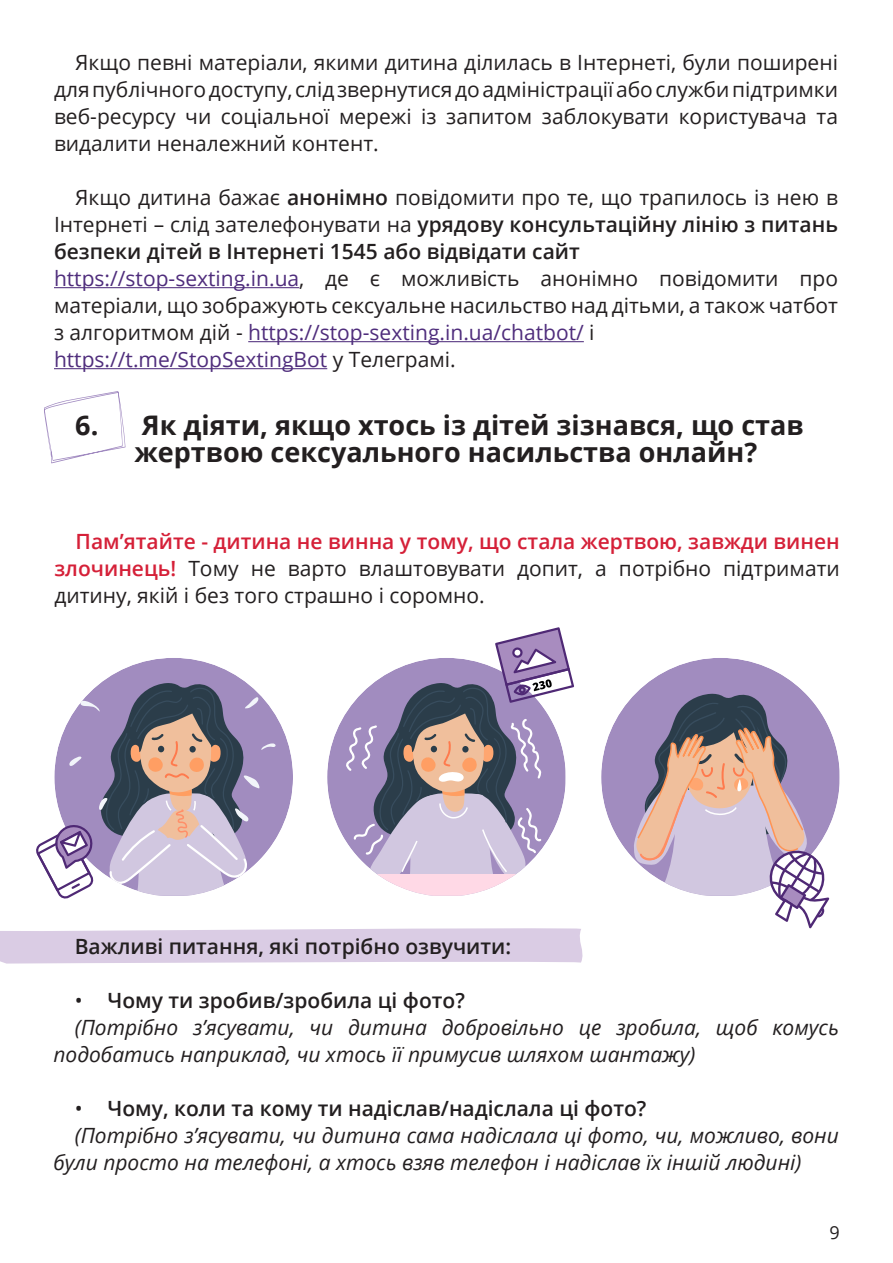
<style>
.page{position:relative;width:893px;height:1263px;background:#fff}
.page>*{position:absolute;margin:0;border:0;box-sizing:border-box;transform-origin:0 0}
.t1{font:700 27px/27px "Open Sans";color:#231f20;text-align:center}
.t2{font:21px/27px "Open Sans";color:#231f20;text-align:justify}
.t3{font:600 21px/27px "Open Sans";color:#231f20;text-align:justify}
.t4{font:italic 21px/27px "Open Sans";color:#231f20}
.t5{font:21px "Open Sans";color:#4f2d7c}
.t6{font:18px "Open Sans";color:#231f20}
.s1{font-weight:400}
.s2{color:#4f2d7c}
.s3{color:#231f20}
.s4{font-weight:600;color:#d52038}
</style>
<div class="page">
<svg style="left:0;top:928px;width:583px;height:35px;background:#dccfe5"></svg>
<hr style="left:54px;top:287px;width:245px;height:1px;background:#4f2d7c">
<hr style="left:248px;top:341px;width:336px;height:1px;background:#4f2d7c">
<hr style="left:54px;top:368px;width:273px;height:1px;background:#4f2d7c">
<svg style="left:601px;top:658px;width:238px;height:201px;fill:#a18cbf"></svg>
<svg style="left:101px;top:658px;width:192px;height:180px;fill:#a18cbf"></svg>
<svg style="left:327px;top:720px;width:15px;height:114px;fill:#a18cbf"></svg>
<svg style="left:44px;top:391px;width:81px;height:72px"></svg>
<svg style="left:36px;top:683px;width:240px;height:216px"></svg>
<svg style="left:342px;top:627px;width:232px;height:269px"></svg>
<svg style="left:634px;top:693px;width:195px;height:235px"></svg>
<p class="t2" style="left:54px;top:48px;width:785px;text-indent:21px">Якщо певні матеріали, якими дитина ділилась в Інтернеті, були поширені для публічного доступу, слід звернутися до адміністрації або служби підтримки веб-ресурсу чи соціальної мережі із запитом заблокувати користувача та видалити неналежний контент.</p>
<p class="t3" style="left:54px;top:184px;width:785px;text-indent:21px"><span class="s1">Якщо дитина бажає</span> анонімно <span class="s1">повідомити про те, що трапилось із нею в Інтернеті – слід зателефонувати на</span> урядову консультаційну лінію з питань безпеки дітей в Інтернеті 1545 або відвідати сайт</p>
<p class="t2" style="left:54px;top:264px;width:785px"><span class="s2">https://stop-sexting.in.ua</span>, де є можливість анонімно повідомити про матеріали, що зображують сексуальне насильство над дітьми, а також чатбот з алгоритмом дій - <span class="s2">https://stop-sexting.in.ua/chatbot/</span> і</p>
<p class="t5" style="left:54px;top:345px;width:403px">https://t.me/StopSextingBot <span class="s3">у Телеграмі.</span></p>
<p class="t1" style="left:75px;top:411px;width:730px">6. Як діяти, якщо хтось із дітей зізнався, що став жертвою сексуального насильства онлайн?</p>
<p class="t2" style="left:54px;top:527px;width:787px;text-indent:21px"><span class="s4">Пам’ятайте - дитина не винна у тому, що стала жертвою, завжди винен злочинець!</span> Тому не варто влаштовувати допит, а потрібно підтримати дитину, якій і без того страшно і соромно.</p>
<p class="t3" style="left:75px;top:932px;width:438px">Важливі питання, які потрібно озвучити:</p>
<p class="t3" style="left:75px;top:986px;width:392px"><span class="s1">•</span> Чому ти зробив/зробила ці фото?</p>
<p class="t4" style="left:53px;top:1013px;width:787px;text-indent:21px">(Потрібно з’ясувати, чи дитина добровільно це зробила, щоб комусь подобатись наприклад, чи хтось її примусив шляхом шантажу)</p>
<p class="t3" style="left:75px;top:1094px;width:573px"><span class="s1">•</span> Чому, коли та кому ти надіслав/надіслала ці фото?</p>
<p class="t4" style="left:53px;top:1121px;width:787px;text-indent:21px">(Потрібно з’ясувати, чи дитина сама надіслала ці фото, чи, можливо, вони були просто на телефоні, а хтось взяв телефон і надіслав їх іншій людині)</p>
<p class="t6" style="left:829px;top:1219px;width:12px">9</p>
</div>
